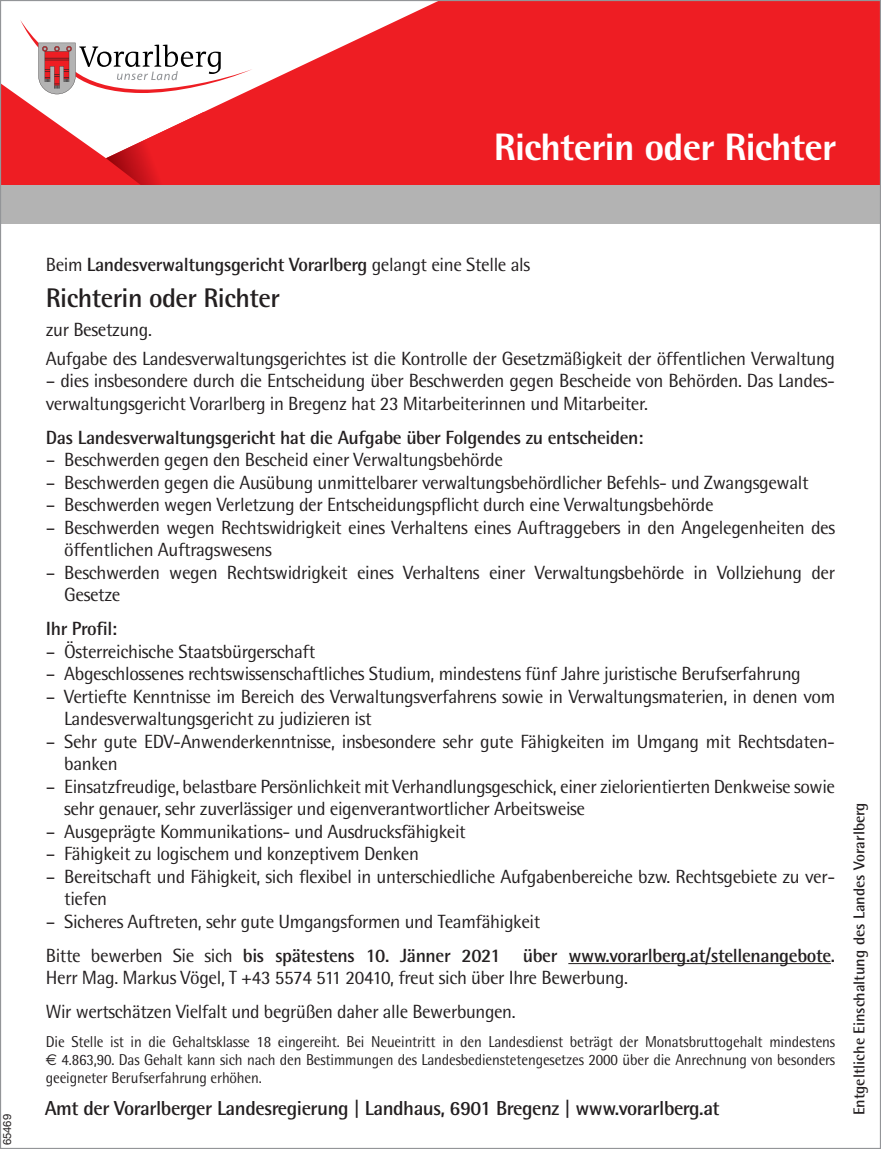
<style>
.page{position:relative;width:881px;height:1149px;background:#fff}
.page>*{position:absolute;margin:0;border:0;box-sizing:border-box;transform-origin:0 0}
.t1{font:800 38.25px "Rotis Semi Sans";letter-spacing:-.02em;color:#fff}
.t2{font:700 27px "Rotis Semi Sans";letter-spacing:-.02em;color:#231f20}
.t3{font:700 20.25px "Rotis Semi Sans";letter-spacing:-.025em;color:#231f20}
.t4{font:19.12px/22.5px "Rotis Semi Sans";letter-spacing:-.02em;color:#231f20}
.t5{font:700 19.12px "Rotis Semi Sans";letter-spacing:-.02em;color:#231f20}
.t6{font:15.75px/18px "Rotis Semi Sans";letter-spacing:-.01em;color:#231f20;text-align:justify;scale:.95 1}
.t7{font:700 15.75px "Rotis Semi Sans";color:#231f20}
.t8{font:11.25px "Helvetica Neue";color:#231f20}
.s1{font-weight:400}
.s2{font-weight:700}
.s3{font-family:"Euro Sans"}
</style>
<div class="page">
<div style="left:0;top:0;width:879px;height:186px;background:#ee1d23"></div>
<svg style="left:2px;top:2px;width:434px;height:156px"></svg>
<img style="left:106px;top:112px;width:98px;height:73px">
<svg style="left:20px;top:20px;width:232px;height:74px;background:#ebddde"></svg>
<div style="left:0;top:185px;width:879px;height:38px;background:#b3b3b3"></div>
<hr style="left:568px;top:962px;width:262px;height:1px;background:#231f20">
<h1 class="t1" style="left:493px;top:122px;width:344px">Richterin oder Richter</h1>
<p class="t8" style="left:0;top:1145px;width:33px;rotate:-90deg">65469</p>
<p class="t5" style="left:46px;top:253px;width:485px"><span class="s1">Beim</span> Landesverwaltungsgericht Vorarlberg <span class="s1">gelangt eine Stelle als</span></p>
<h2 class="t2" style="left:46px;top:281px;width:235px">Richterin oder Richter</h2>
<p class="t4" style="left:46px;top:315px;width:790px;line-height:28.8px">zur Besetzung.<br>Aufgabe des Landesverwaltungsgerichtes ist die Kontrolle der Gesetzmäßigkeit der öffentlichen Verwaltung</p>
<p class="t4" style="left:46px;top:369px;width:790px">– dies insbesondere durch die Entscheidung über Beschwerden gegen Bescheide von Behörden. Das Landes&shy;verwaltungsgericht Vorarlberg in Bregenz hat 23 Mitarbeiterinnen und Mitarbeiter.</p>
<p class="t5" style="left:46px;top:425px;width:599px">Das Landesverwaltungsgericht hat die Aufgabe über Folgendes zu entscheiden:</p>
<p class="t4" style="left:46px;top:448px;width:458px">– Beschwerden gegen den Bescheid einer Verwaltungsbehörde</p>
<p class="t4" style="left:46px;top:470px;width:764px">– Beschwerden gegen die Ausübung unmittelbarer verwaltungsbehördlicher Befehls- und Zwangsgewalt</p>
<p class="t4" style="left:46px;top:493px;width:669px">– Beschwerden wegen Verletzung der Entscheidungspflicht durch eine Verwaltungsbehörde</p>
<p class="t4" style="left:64px;top:515px;width:772px;text-indent:-18px">– Beschwerden wegen Rechtswidrigkeit eines Verhaltens eines Auftraggebers in den Angelegenheiten des öffentlichen Auftragswesens</p>
<p class="t4" style="left:64px;top:560px;width:772px;text-indent:-18px">– Beschwerden wegen Rechtswidrigkeit eines Verhaltens einer Verwaltungsbehörde in Vollziehung der<br>Gesetze</p>
<p class="t5" style="left:46px;top:616px;width:73px">Ihr Profil:</p>
<p class="t4" style="left:46px;top:639px;width:271px">– Österreichische Staatsbürgerschaft</p>
<p class="t4" style="left:46px;top:662px;width:756px">– Abgeschlossenes rechtswissenschaftliches Studium, mindestens fünf Jahre juristische Berufserfahrung</p>
<p class="t4" style="left:64px;top:684px;width:772px;text-indent:-18px">– Vertiefte Kenntnisse im Bereich des Verwaltungsverfahrens sowie in Verwaltungsmaterien, in denen vom<br>Landesverwaltungsgericht zu judizieren ist</p>
<p class="t4" style="left:64px;top:729px;width:772px;text-indent:-18px">– Sehr gute EDV-Anwenderkenntnisse, insbesondere sehr gute Fähigkeiten im Umgang mit Rechtsdaten&shy;banken</p>
<p class="t4" style="left:64px;top:774px;width:772px;text-indent:-18px">– Einsatzfreudige, belastbare Persönlichkeit mit Verhandlungsgeschick, einer zielorientierten Denkweise sowie sehr genauer, sehr zuverlässiger und eigenverantwortlicher Arbeitsweise</p>
<p class="t4" style="left:46px;top:819px;width:421px">– Ausgeprägte Kommunikations- und Ausdrucksfähigkeit</p>
<p class="t4" style="left:46px;top:842px;width:374px">– Fähigkeit zu logischem und konzeptivem Denken</p>
<p class="t4" style="left:64px;top:864px;width:772px;text-indent:-18px">– Bereitschaft und Fähigkeit, sich flexibel in unterschiedliche Aufgabenbereiche bzw. Rechtsgebiete zu ver&shy;tiefen</p>
<p class="t4" style="left:46px;top:903px;width:790px;line-height:33.8px">– Sicheres Auftreten, sehr gute Umgangsformen und Teamfähigkeit<br>Bitte bewerben Sie sich <span class="s2">bis spätestens 10. Jänner 2021 über www.vorarlberg.at/stellenangebote.</span></p>
<p class="t4" style="left:46px;top:960px;width:583px;line-height:34px">Herr Mag. Markus Vögel, T +43 5574 511 20410, freut sich über Ihre Bewerbung.<br>Wir wertschätzen Vielfalt und begrüßen daher alle Bewerbungen.</p>
<p class="t6" style="left:46px;top:1032px;width:832px">Die Stelle ist in die Gehaltsklasse 18 eingereiht. Bei Neueintritt in den Landesdienst beträgt der Monatsbruttogehalt mindestens <span class="s3">E</span> 4.863,90. Das Gehalt kann sich nach den Bestimmungen des Landesbedienstetengesetzes 2000 über die Anrechnung von besonders geeigneter Berufserfahrung erhöhen.</p>
<p class="t3" style="left:45px;top:1095px;width:676px">Amt der Vorarlberger Landesregierung | Landhaus, 6901 Bregenz | www.vorarlberg.at</p>
<p class="t7" style="left:849px;top:1115px;width:314px;rotate:-90deg">Entgeltliche Einschaltung des Landes Vorarlberg</p>
</div>
